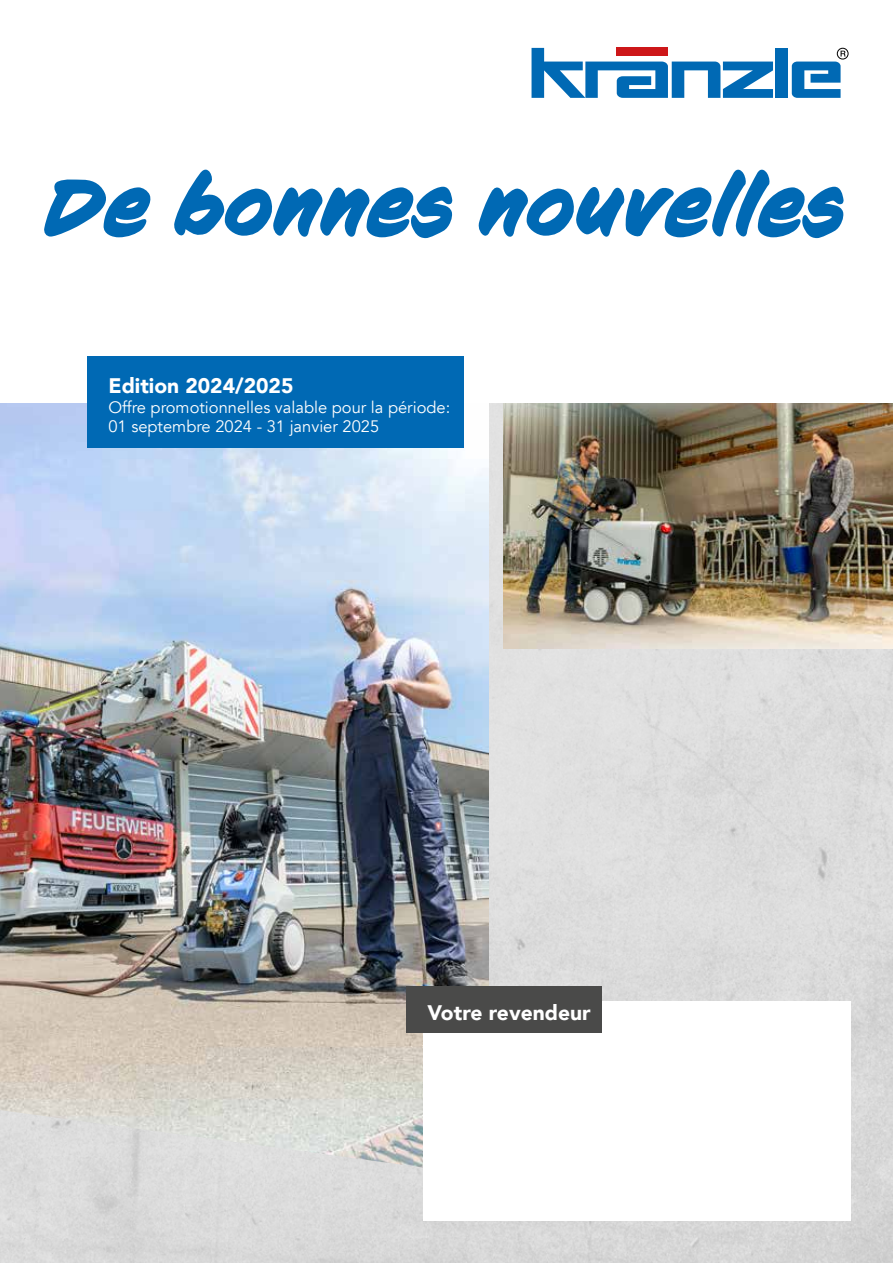
<style>
.page{position:relative;width:893px;height:1263px;background:#fff}
.page>*{position:absolute;margin:0;border:0;box-sizing:border-box;transform-origin:0 0}
.t1{font:italic 700 78px "CC Sign Language";letter-spacing:.01em;color:#0069b4}
.t2{font:900 21px "Avenir";color:#fff}
.t3{font:16.5px/19.8px "Avenir";color:#fff}
</style>
<div class="page">
<div style="left:0;top:403px;width:893px;height:860px;background:#dcdcdc"></div>
<img style="left:504px;top:403px;width:389px;height:245px">
<img style="left:0;top:402px;width:489px;height:774px">
<div style="left:423px;top:1001px;width:427px;height:219px;background:#fff"></div>
<div style="left:617px;top:47px;width:51px;height:9px;background:#cd1719"></div>
<svg style="left:531px;top:48px;width:242px;height:50px"></svg>
<div style="left:776px;top:48px;width:12px;height:50px;background:#0069b4"></div>
<div style="left:837px;top:48px;width:11px;height:12px;border:1px solid #000;border-radius:50%"></div>
<svg style="left:792px;top:51px;width:53px;height:47px"></svg>
<div style="left:87px;top:356px;width:376px;height:92px;background:#0069b4"></div>
<div style="left:406px;top:986px;width:196px;height:47px;background:#4a4a49"></div>
<h1 class="t1" style="left:43px;top:160px;width:804px">De bonnes nouvelles</h1>
<p class="t2" style="left:108px;top:367px;width:187px">Edition 2024/2025</p>
<p class="t3" style="left:108px;top:397px;width:343px">Offre promotionnelles valable pour la période:<br>01 septembre 2024 - 31 janvier 2025</p>
<p class="t2" style="left:427px;top:995px;width:165px">Votre revendeur</p>
</div>
